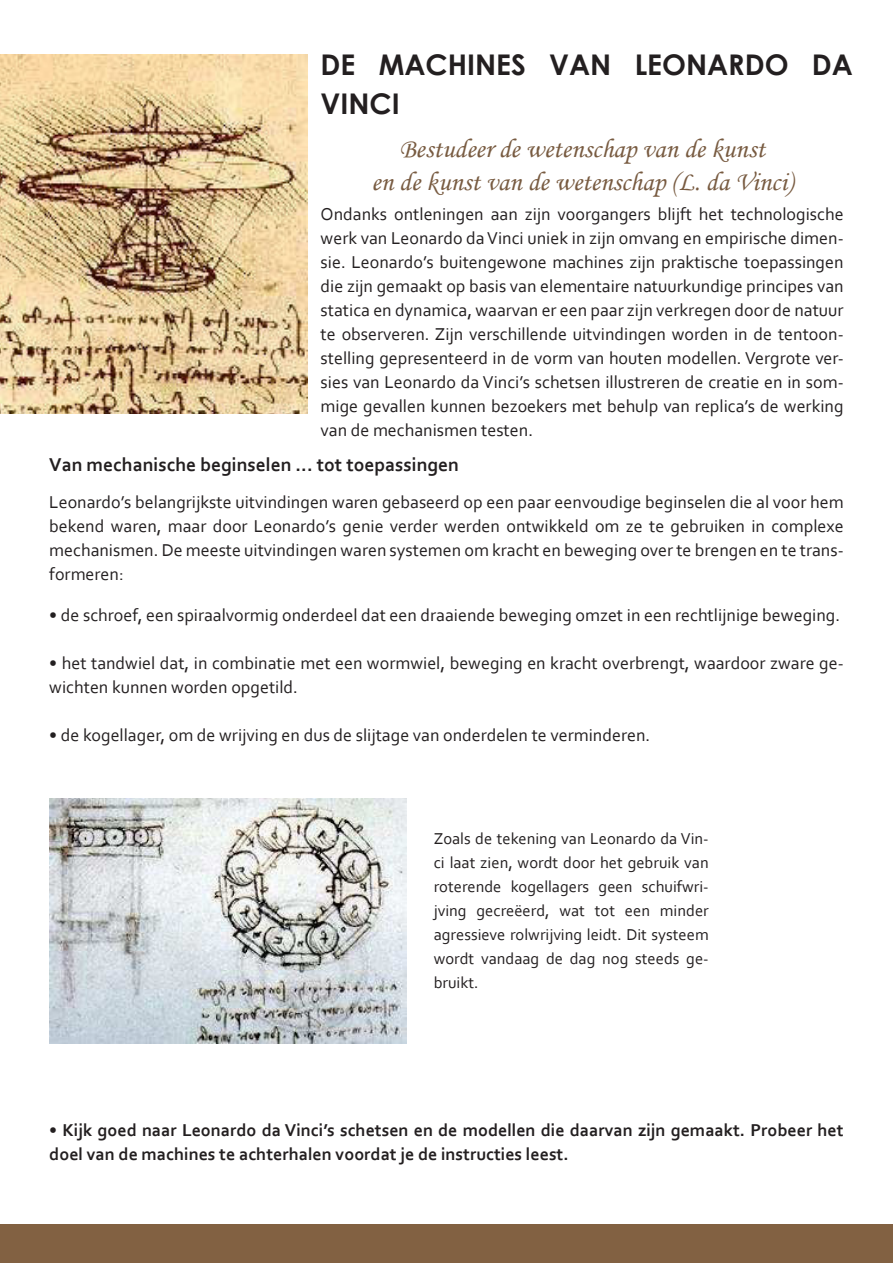
<style>
.page{position:relative;width:893px;height:1263px;background:#fff}
.page>*{position:absolute;margin:0;border:0;box-sizing:border-box;transform-origin:0 0}
.t1{font:700 28.5px/39px "Century Gothic";color:#231f20}
.t2{font:27px "Monotype Corsiva";color:#785b41}
.t3{font:700 19.5px "Corbel";color:#231f20}
.t4{font:18px/24px "Corbel";color:#231f20;text-align:justify}
.t5{font:700 18px/24px "Corbel";color:#231f20}
.t6{font:16.5px/24px "Corbel";color:#231f20;text-align:justify}
</style>
<div class="page">
<div style="left:0;top:1225px;width:893px;height:38px;background:#826142"></div>
<img style="left:0;top:54px;width:307px;height:359px">
<img style="left:49px;top:799px;width:357px;height:244px">
<p class="t1" style="left:321px;top:44px;width:534px">DE MACHINES VAN LEONARDO DA<br>VINCI</p>
<p class="t2" style="left:399px;top:133px;width:367px">Bestudeer de wetenschap van de kunst</p>
<p class="t2" style="left:372px;top:165px;width:423px">en de kunst van de wetenschap (L. da Vinci)</p>
<p class="t4" style="left:321px;top:201px;width:525px">Ondanks ontleningen aan zijn voorgangers blijft het technologische werk van Leonardo da Vinci uniek in zijn omvang en empirische dimen&shy;sie. Leonardo’s buitengewone machines zijn praktische toepassingen die zijn gemaakt op basis van elementaire natuurkundige principes van statica en dynamica, waarvan er een paar zijn verkregen door de natuur te observeren. Zijn verschillende uitvindingen worden in de tentoon&shy;stelling gepresenteerd in de vorm van houten modellen. Vergrote ver&shy;sies van Leonardo da Vinci’s schetsen illustreren de creatie en in som&shy;mige gevallen kunnen bezoekers met behulp van replica’s de werking van de mechanismen testen.</p>
<p class="t3" style="left:49px;top:452px;width:411px">Van mechanische beginselen ... tot toepassingen</p>
<p class="t4" style="left:49px;top:490px;width:796px">Leonardo’s belangrijkste uitvindingen waren gebaseerd op een paar eenvoudige beginselen die al voor hem bekend waren, maar door Leonardo’s genie verder werden ontwikkeld om ze te gebruiken in complexe mechanismen. De meeste uitvindingen waren systemen om kracht en beweging over te brengen en te trans&shy;formeren:</p>
<p class="t4" style="left:49px;top:602px;width:792px">• de schroef, een spiraalvormig onderdeel dat een draaiende beweging omzet in een rechtlijnige beweging.</p>
<p class="t4" style="left:49px;top:650px;width:796px">• het tandwiel dat, in combinatie met een wormwiel, beweging en kracht overbrengt, waardoor zware ge&shy;wichten kunnen worden opgetild.</p>
<p class="t4" style="left:49px;top:722px;width:602px">• de kogellager, om de wrijving en dus de slijtage van onderdelen te verminderen.</p>
<p class="t6" style="left:434px;top:826px;width:276px">Zoals de tekening van Leonardo da Vin&shy;ci laat zien, wordt door het gebruik van roterende kogellagers geen schuifwri&shy;jving gecreëerd, wat tot een minder agressieve rolwrijving leidt. Dit systeem wordt vandaag de dag nog steeds ge&shy;bruikt.</p>
<p class="t5" style="left:49px;top:1117px;width:796px">• Kijk goed naar Leonardo da Vinci’s schetsen en de modellen die daarvan zijn gemaakt. Probeer het doel van de machines te achterhalen voordat je de instructies leest.</p>
</div>
